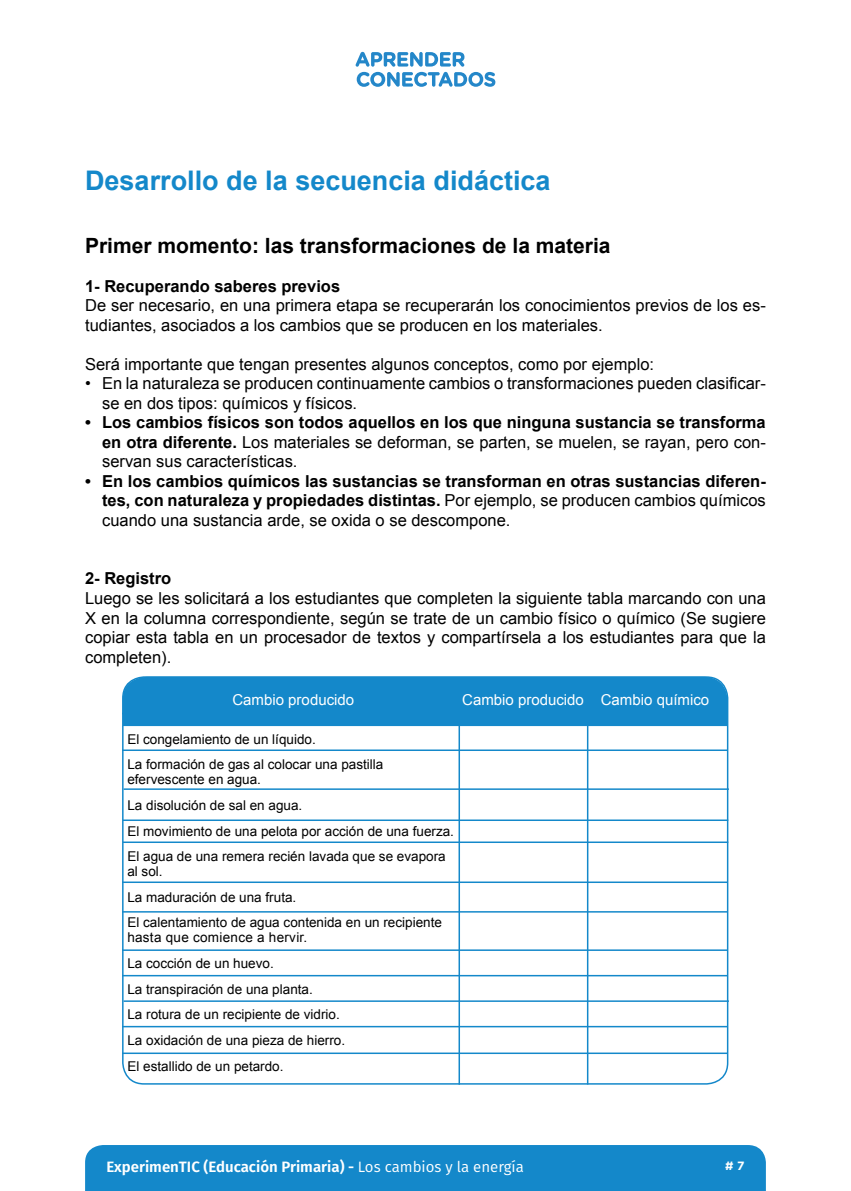
<style>
.page{position:relative;width:851px;height:1191px;background:#fff}
.page>*{position:absolute;margin:0;border:0;box-sizing:border-box;transform-origin:0 0}
.t1{font:700 27px "Arial";color:#1488ca}
.t2{font:700 21px "Arial";color:#000}
.t3{font:16.5px/19.5px "Arial";color:#000}
.t4{font:700 16.5px/19.5px "Arial";color:#000;text-align:justify}
.t5{font:600 15px "Fira Sans";color:#fff}
.t6{font:15px "Arial";color:#fff}
.t7{font:13.5px/25.7px "Arial";color:#000}
.t8{font:700 12px "Gotham";color:#fff}
.s1{font-weight:400}
</style>
<div class="page">
<div style="left:85px;top:1145px;width:680px;height:46px;background:#1488ca"></div>
<svg style="left:355px;top:52px;width:140px;height:35px"></svg>
<hr style="left:122px;top:713px;width:258px;height:1px;background:#1488ca">
<hr style="left:122px;top:749px;width:605px;height:2px;background:#1488ca">
<hr style="left:122px;top:1026px;width:605px;height:1px;background:#1488ca">
<hr style="left:123px;top:788px;width:605px;height:2px;background:#1488ca">
<div style="left:123px;top:676px;width:604px;height:50px;background:#1488ca"></div>
<hr style="left:458px;top:711px;width:2px;height:373px;background:#1488ca">
<hr style="left:587px;top:711px;width:1px;height:373px;background:#1488ca">
<hr style="left:123px;top:819px;width:605px;height:2px;background:#1488ca">
<hr style="left:122px;top:881px;width:605px;height:2px;background:#1488ca">
<hr style="left:123px;top:841px;width:605px;height:2px;background:#1488ca">
<hr style="left:122px;top:911px;width:605px;height:1px;background:#1488ca">
<hr style="left:122px;top:949px;width:605px;height:2px;background:#1488ca">
<hr style="left:122px;top:975px;width:605px;height:1px;background:#1488ca">
<hr style="left:123px;top:1000px;width:605px;height:2px;background:#1488ca">
<hr style="left:122px;top:1052px;width:605px;height:2px;background:#1488ca">
<h1 class="t1" style="left:85px;top:162px;width:467px">Desarrollo de la secuencia didáctica</h1>
<p class="t2" style="left:85px;top:232px;width:527px">Primer momento: las transformaciones de la materia</p>
<p class="t4" style="left:85px;top:277px;width:256px">1- Recuperando saberes previos</p>
<p class="t3" style="left:85px;top:296px;width:682px">De ser necesario, en una primera etapa se recuperarán los conocimientos previos de los es&shy;tudiantes, asociados a los cambios que se producen en los materiales.</p>
<p class="t3" style="left:85px;top:354px;width:570px">Será importante que tengan presentes algunos conceptos, como por ejemplo:</p>
<p class="t3" style="left:102px;top:374px;width:665px;text-indent:-17px">• En la naturaleza se producen continuamente cambios o transformaciones pueden clasificar&shy;se en dos tipos: químicos y físicos.</p>
<p class="t4" style="left:102px;top:413px;width:665px;text-indent:-17px">• Los cambios físicos son todos aquellos en los que ninguna sustancia se transforma en otra diferente. <span class="s1">Los materiales se deforman, se parten, se muelen, se rayan, pero con&shy;servan sus características.</span></p>
<p class="t4" style="left:102px;top:472px;width:665px;text-indent:-17px">• En los cambios químicos las sustancias se transforman en otras sustancias diferen&shy;tes, con naturaleza y propiedades distintas. <span class="s1">Por ejemplo, se producen cambios químicos cuando una sustancia arde, se oxida o se descompone.</span></p>
<p class="t4" style="left:85px;top:569px;width:88px">2- Registro</p>
<p class="t3" style="left:85px;top:588px;width:682px;text-align:justify">Luego se les solicitará a los estudiantes que completen la siguiente tabla marcando con una X en la columna correspondiente, según se trate de un cambio físico o químico (Se sugiere copiar esta tabla en un procesador de textos y compartírsela a los estudiantes para que la completen).</p>
<p class="t6" style="left:232px;top:690px;width:123px">Cambio producido</p>
<p class="t6" style="left:462px;top:690px;width:248px">Cambio producido Cambio químico</p>
<p class="t7" style="left:127px;top:726px;width:257px">El congelamiento de un líquido.<br>La formación de gas al colocar una pastilla</p>
<p class="t7" style="left:127px;top:767px;width:328px">efervescente en agua.<br>La disolución de sal en agua.<br>El movimiento de una pelota por acción de una fuerza.<br>El agua de una remera recién lavada que se evapora</p>
<p class="t7" style="left:127px;top:858px;width:316px">al sol.<br>La maduración de una fruta.<br>El calentamiento de agua contenida en un recipiente</p>
<p class="t7" style="left:127px;top:925px;width:219px">hasta que comience a hervir.<br>La cocción de un huevo.<br>La transpiración de una planta.<br>La rotura de un recipiente de vidrio.<br>La oxidación de una pieza de hierro.<br>El estallido de un petardo.</p>
<p class="t5" style="left:106px;top:1154px;width:419px">ExperimenTIC (Educación Primaria) - <span class="s1">Los cambios y la energía</span></p>
<p class="t8" style="left:725px;top:1157px;width:21px"># 7</p>
</div>
